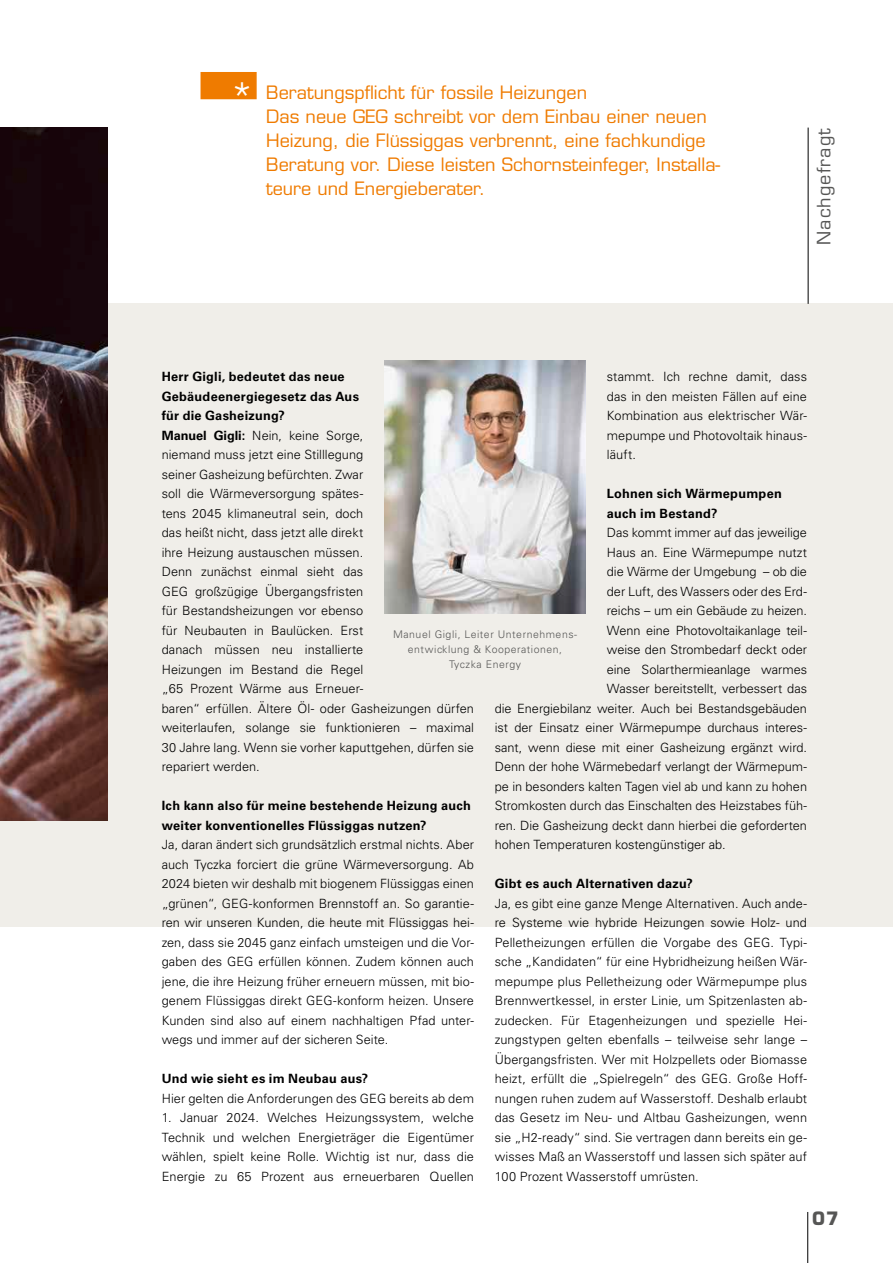
<style>
.page{position:relative;width:893px;height:1263px;background:#fff}
.page>*{position:absolute;margin:0;border:0;box-sizing:border-box;transform-origin:0 0}
.t1{font:35.7px "Eurostile LT Std";color:#fff}
.t2{font:18px/24px "Eurostile LT Std";color:#ef7b00}
.t3{font:18px "Eurostile LT Std";letter-spacing:.06em;color:#565655}
.t4{font:700 18px "Eurostile LT Std";color:#565655}
.t5{font:300 12.75px/19.5px "Univers LT Std";color:#000;text-align:justify}
.t6{font:700 12.75px/19.5px "Univers LT Std";letter-spacing:.02em;color:#000}
.t7{font:300 10.5px/15px "Univers LT Std";letter-spacing:.05em;color:#565655;text-align:center}
.s1{font-weight:700}
</style>
<div class="page">
<div style="left:0;top:304px;width:893px;height:623px;background:#f0eee9"></div>
<hr style="left:807px;top:1212px;width:1px;height:51px;background:#000">
<img style="left:0;top:128px;width:108px;height:693px">
<div style="left:201px;top:72px;width:56px;height:27px;background:#ef7b00"></div>
<hr style="left:808px;top:128px;width:1px;height:176px;background:#000">
<img style="left:384px;top:360px;width:202px;height:254px">
<h1 class="t1" style="left:230px;top:75px;width:26px">*</h1>
<h2 class="t2" style="left:266px;top:81px;width:456px">Beratungspflicht für fossile Heizungen<br>Das neue GEG schreibt vor dem Einbau einer neuen Heizung, die Flüssiggas verbrennt, eine fachkundige Beratung vor. Diese leisten Schornsteinfeger, Installa&shy;teure und Energieberater.</h2>
<h2 class="t3" style="left:813px;top:245px;width:118px;rotate:-90deg">Nachgefragt</h2>
<p class="t5" style="left:162px;top:367px;width:314px;text-align:left"><span class="s1">Herr Gigli, bedeutet das neue Gebäudeenergiegesetz das Aus<br>für die Gasheizung?<br>Manuel Gigli:</span> Nein, keine Sorge,<br>niemand muss jetzt eine Stilllegung<br>seiner Gasheizung befürchten. Zwar<br>soll die Wärmeversorgung spätes-<br>tens 2045 klimaneutral sein, doch<br>das heißt nicht, dass jetzt alle direkt<br>ihre Heizung austauschen müssen.<br>Denn zunächst einmal sieht das<br>GEG großzügige Übergangsfristen<br>für Bestandsheizungen vor ebenso<br>für Neubauten in Baulücken. Erst<br>danach müssen neu installierte<br>Heizungen im Bestand die Regel<br>„65 Prozent Wärme aus Erneuer-<br>baren“ erfüllen. Ältere Öl- oder Gasheizungen dürfen weiterlaufen, solange sie funktionieren – maximal 30 Jahre lang. Wenn sie vorher kaputtgehen, dürfen sie repariert werden.</p>
<p class="t6" style="left:162px;top:796px;width:311px">Ich kann also für meine bestehende Heizung auch weiter konventionelles Flüssiggas nutzen?</p>
<p class="t5" style="left:162px;top:835px;width:314px">Ja, daran ändert sich grundsätzlich erstmal nichts. Aber auch Tyczka forciert die grüne Wärmeversorgung. Ab 2024 bieten wir deshalb mit biogenem Flüssiggas einen „grünen“, GEG-konformen Brennstoff an. So garantie&shy;ren wir unseren Kunden, die heute mit Flüssiggas hei&shy;zen, dass sie 2045 ganz einfach umsteigen und die Vor&shy;gaben des GEG erfüllen können. Zudem können auch jene, die ihre Heizung früher erneuern müssen, mit bio&shy;genem Flüssiggas direkt GEG-konform heizen. Unsere Kunden sind also auf einem nachhaltigen Pfad unter&shy;wegs und immer auf der sicheren Seite.</p>
<p class="t6" style="left:162px;top:1069px;width:208px">Und wie sieht es im Neubau aus?</p>
<p class="t5" style="left:162px;top:1088px;width:314px">Hier gelten die Anforderungen des GEG bereits ab dem</p>
<p class="t5" style="left:162px;top:1108px;width:314px">1. Januar 2024. Welches Heizungssystem, welche Technik und welchen Energieträger die Eigentümer wählen, spielt keine Rolle. Wichtig ist nur, dass die Energie zu 65 Prozent aus erneuerbaren Quellen</p>
<p class="t5" style="left:607px;top:367px;width:202px">stammt. Ich rechne damit, dass das in den meisten Fällen auf eine Kombination aus elektrischer Wär&shy;mepumpe und Photovoltaik hinaus&shy;läuft.</p>
<p class="t6" style="left:607px;top:484px;width:176px">Lohnen sich Wärmepumpen auch im Bestand?</p>
<p class="t5" style="left:607px;top:523px;width:202px">Das kommt immer auf das jeweilige</p>
<p class="t5" style="left:607px;top:542px;width:202px">Haus an. Eine Wärmepumpe nutzt</p>
<p class="t5" style="left:607px;top:562px;width:202px">die Wärme der Umgebung – ob die</p>
<p class="t5" style="left:607px;top:581px;width:202px">der Luft, des Wassers oder des Erd-</p>
<p class="t5" style="left:607px;top:601px;width:202px">reichs – um ein Gebäude zu heizen.</p>
<p class="t5" style="left:607px;top:620px;width:202px">Wenn eine Photovoltaikanlage teil-</p>
<p class="t5" style="left:607px;top:640px;width:202px">weise den Strombedarf deckt oder</p>
<p class="t5" style="left:607px;top:659px;width:202px">eine Solarthermieanlage warmes</p>
<p class="t5" style="left:607px;top:679px;width:202px">Wasser bereitstellt, verbessert das</p>
<p class="t5" style="left:495px;top:698px;width:314px">die Energiebilanz weiter. Auch bei Bestandsgebäuden</p>
<p class="t5" style="left:495px;top:718px;width:314px">ist der Einsatz einer Wärmepumpe durchaus interes-</p>
<p class="t5" style="left:495px;top:737px;width:314px">sant, wenn diese mit einer Gasheizung ergänzt wird.</p>
<p class="t5" style="left:495px;top:757px;width:314px">Denn der hohe Wärmebedarf verlangt der Wärmepum-</p>
<p class="t5" style="left:495px;top:776px;width:314px">pe in besonders kalten Tagen viel ab und kann zu hohen</p>
<p class="t5" style="left:495px;top:796px;width:314px">Stromkosten durch das Einschalten des Heizstabes füh-</p>
<p class="t5" style="left:495px;top:815px;width:314px">ren. Die Gasheizung deckt dann hierbei die geforderten</p>
<p class="t5" style="left:495px;top:835px;width:232px">hohen Temperaturen kostengünstiger ab.</p>
<p class="t6" style="left:495px;top:874px;width:200px">Gibt es auch Alternativen dazu?</p>
<p class="t5" style="left:495px;top:893px;width:314px">Ja, es gibt eine ganze Menge Alternativen. Auch ande&shy;re Systeme wie hybride Heizungen sowie Holz- und Pelletheizungen erfüllen die Vorgabe des GEG. Typi&shy;sche „Kandidaten“ für eine Hybridheizung heißen Wär&shy;mepumpe plus Pelletheizung oder Wärmepumpe plus Brennwertkessel, in erster Linie, um Spitzenlasten ab&shy;zudecken. Für Etagenheizungen und spezielle Hei&shy;zungstypen gelten ebenfalls – teilweise sehr lange – Übergangsfristen. Wer mit Holzpellets oder Biomasse heizt, erfüllt die „Spielregeln“ des GEG. Große Hoff&shy;nungen ruhen zudem auf Wasserstoff. Deshalb erlaubt das Gesetz im Neu- und Altbau Gasheizungen, wenn sie „H2-ready“ sind. Sie vertragen dann bereits ein ge&shy;wisses Maß an Wasserstoff und lassen sich später auf 100 Prozent Wasserstoff umrüsten.</p>
<p class="t7" style="left:393px;top:627px;width:185px">Manuel Gigli, Leiter Unternehmens&shy;entwicklung &amp; Kooperationen,<br>Tyczka Energy</p>
<h2 class="t4" style="left:812px;top:1208px;width:28px">07</h2>
</div>
